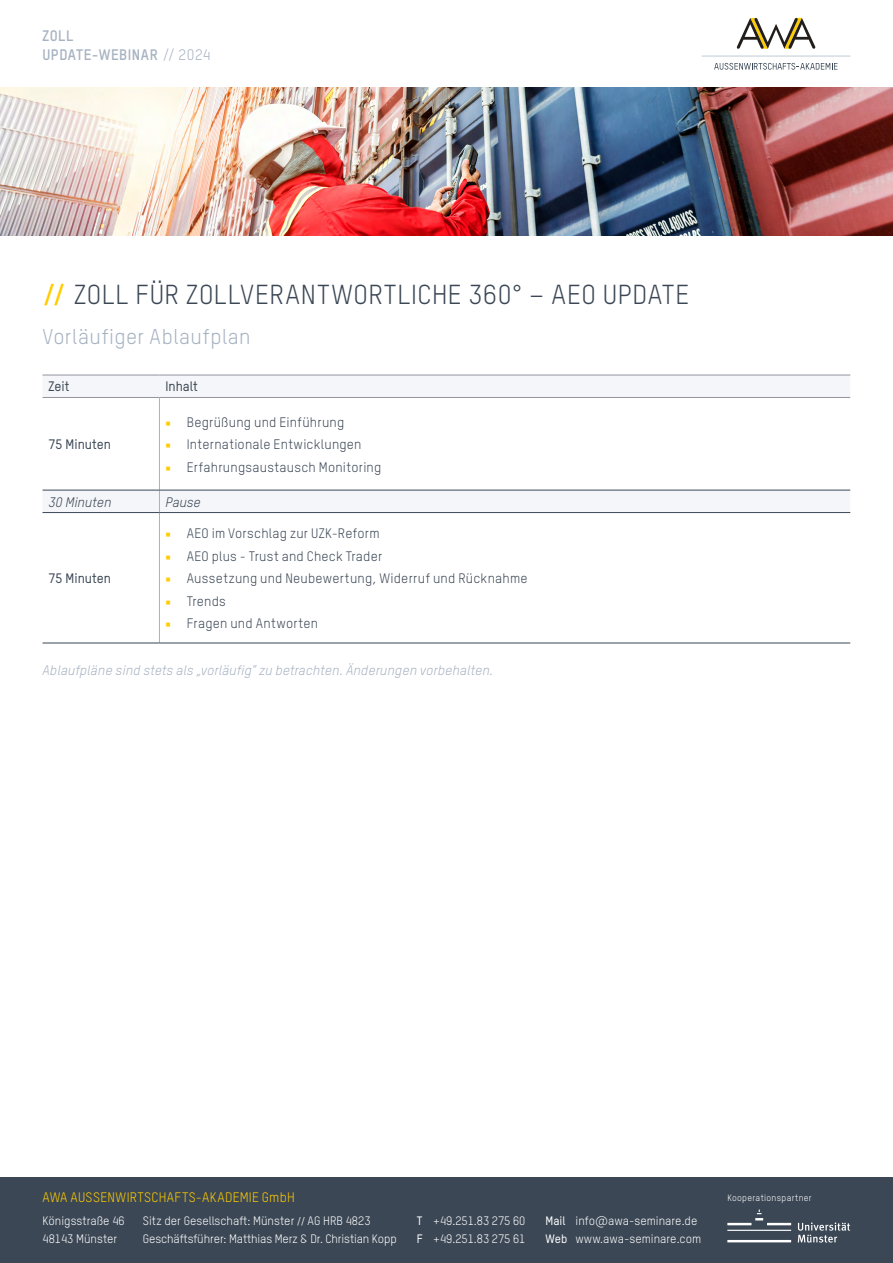
<style>
.page{position:relative;width:893px;height:1263px;background:#fff}
.page>*{position:absolute;margin:0;border:0;box-sizing:border-box;transform-origin:0 0}
.t1{font:27px "TSTARPRO";letter-spacing:.025em;color:#3b4755}
.t2{font:21px "TSTARPRO";letter-spacing:.02em;color:#a7b3c2}
.t3{font:700 15px/19.5px "TSTARPRO";letter-spacing:.035em;color:#a7b3c2}
.t4{font:13.5px "TSTARPRO";letter-spacing:.015em;color:#3b4755}
.t5{font:italic 13.5px "TSTARPRO";letter-spacing:.01em;color:#a7b3c2}
.t6{font:13.5px "TSTARPRO";letter-spacing:.02em;color:#fc0}
.t7{font:500 13.5px "TSTARPRO";color:#3b4755}
.t8{font:italic 13.5px "TSTARPRO";color:#3b4755}
.t9{font:12px/18px "TSTARPRO";color:#fff}
.t10{font:9px "TSTARPRO";letter-spacing:.03em;color:#fff}
.s1{font-weight:400}
.s2{font-weight:700;color:#fc0}
.s3{font-family:"Minion Pro";color:#fc0}
.s4{font-family:"Minion Pro"}
.s5{font-weight:500}
</style>
<div class="page">
<hr style="left:702px;top:55px;width:148px;height:2px;background:#d2d9e2">
<svg style="left:736px;top:18px;width:80px;height:31px"></svg>
<svg style="left:714px;top:63px;width:123px;height:7px"></svg>
<img style="left:0;top:87px;width:893px;height:149px">
<svg style="left:43px;top:396px;width:807px;height:116px"></svg>
<hr style="left:159px;top:398px;width:1px;height:92px;background:#a7b3c2">
<svg style="left:159px;top:491px;width:1px;height:21px"></svg>
<hr style="left:159px;top:513px;width:1px;height:130px;background:#a7b3c2">
<hr style="left:43px;top:375px;width:116px;height:1px;background:#93949d">
<hr style="left:159px;top:375px;width:691px;height:1px;background:#93949d">
<hr style="left:43px;top:397px;width:116px;height:1px;background:#93949d">
<hr style="left:159px;top:397px;width:691px;height:1px;background:#93949d">
<hr style="left:43px;top:490px;width:116px;height:1px;background:#3b4755">
<hr style="left:159px;top:490px;width:691px;height:1px;background:#3b4755">
<hr style="left:43px;top:512px;width:116px;height:1px;background:#3b4755">
<hr style="left:159px;top:512px;width:691px;height:1px;background:#3b4755">
<hr style="left:43px;top:643px;width:116px;height:1px;background:#3b4755">
<hr style="left:159px;top:643px;width:691px;height:1px;background:#3b4755">
<div style="left:0;top:1178px;width:893px;height:85px;background:#3b4755"></div>
<svg style="left:727px;top:1209px;width:123px;height:34px"></svg>
<p class="t3" style="left:43px;top:25px;width:170px">ZOLL<br>UPDATE-WEBINAR <span class="s1">// 2024</span></p>
<h1 class="t1" style="left:43px;top:276px;width:648px"><span class="s2">//</span> ZOLL FÜR ZOLLVERANTWORTLICHE 360° – AEO UPDATE</h1>
<h2 class="t2" style="left:43px;top:322px;width:210px">Vorläufiger Ablaufplan</h2>
<p class="t7" style="left:49px;top:378px;width:23px">Zeit</p>
<p class="t7" style="left:165px;top:378px;width:34px">Inhalt</p>
<p class="t7" style="left:49px;top:435px;width:64px">75 Minuten</p>
<p class="t4" style="left:165px;top:413px;width:180px"><span class="s3">■</span> Begrüßung und Einführung</p>
<p class="t4" style="left:165px;top:435px;width:198px"><span class="s3">■</span> Internationale Entwicklungen</p>
<p class="t4" style="left:165px;top:458px;width:217px"><span class="s3">■</span> Erfahrungsaustausch Monitoring</p>
<p class="t8" style="left:49px;top:493px;width:64px">30 Minuten</p>
<p class="t8" style="left:165px;top:493px;width:37px">Pause</p>
<p class="t4" style="left:165px;top:524px;width:216px"><span class="s3">■</span> AEO im Vorschlag zur UZK-Reform</p>
<p class="t4" style="left:165px;top:547px;width:218px"><span class="s3">■</span> AEO plus - Trust and Check Trader</p>
<p class="t4" style="left:165px;top:569px;width:364px"><span class="s3">■</span> Aussetzung und Neubewertung, Widerruf und Rücknahme</p>
<p class="t4" style="left:165px;top:592px;width:62px"><span class="s3">■</span> Trends</p>
<p class="t4" style="left:165px;top:614px;width:154px"><span class="s3">■</span> Fragen und Antworten</p>
<p class="t5" style="left:43px;top:661px;width:452px">Ablaufpläne sind stets als „vorläufig“ zu betrachten. Änderungen vorbehalten.</p>
<p class="t7" style="left:49px;top:569px;width:64px">75 Minuten</p>
<p class="t6" style="left:43px;top:1188px;width:254px">AWA AUSSENWIRTSCHAFTS-AKADEMIE GmbH</p>
<p class="t9" style="left:43px;top:1211px;width:84px">Königsstraße 46<br>48143 Münster</p>
<p class="t9" style="left:143px;top:1211px;width:255px">Sitz der Gesellschaft: Münster <span class="s4">//</span> AG HRB 4823<br>Geschäftsführer: Matthias Merz &amp; Dr. Christian Kopp</p>
<p class="t9" style="left:417px;top:1211px;width:110px"><span class="s5">T</span> +49.251.83 275 60<br><span class="s5">F</span> +49.251.83 275 61</p>
<p class="t9" style="left:546px;top:1211px;width:157px"><span class="s5">Mail</span> info@awa-seminare.de<br><span class="s5">Web</span> www.awa-seminare.com</p>
<p class="t10" style="left:727px;top:1192px;width:86px">Kooperationspartner</p>
</div>
